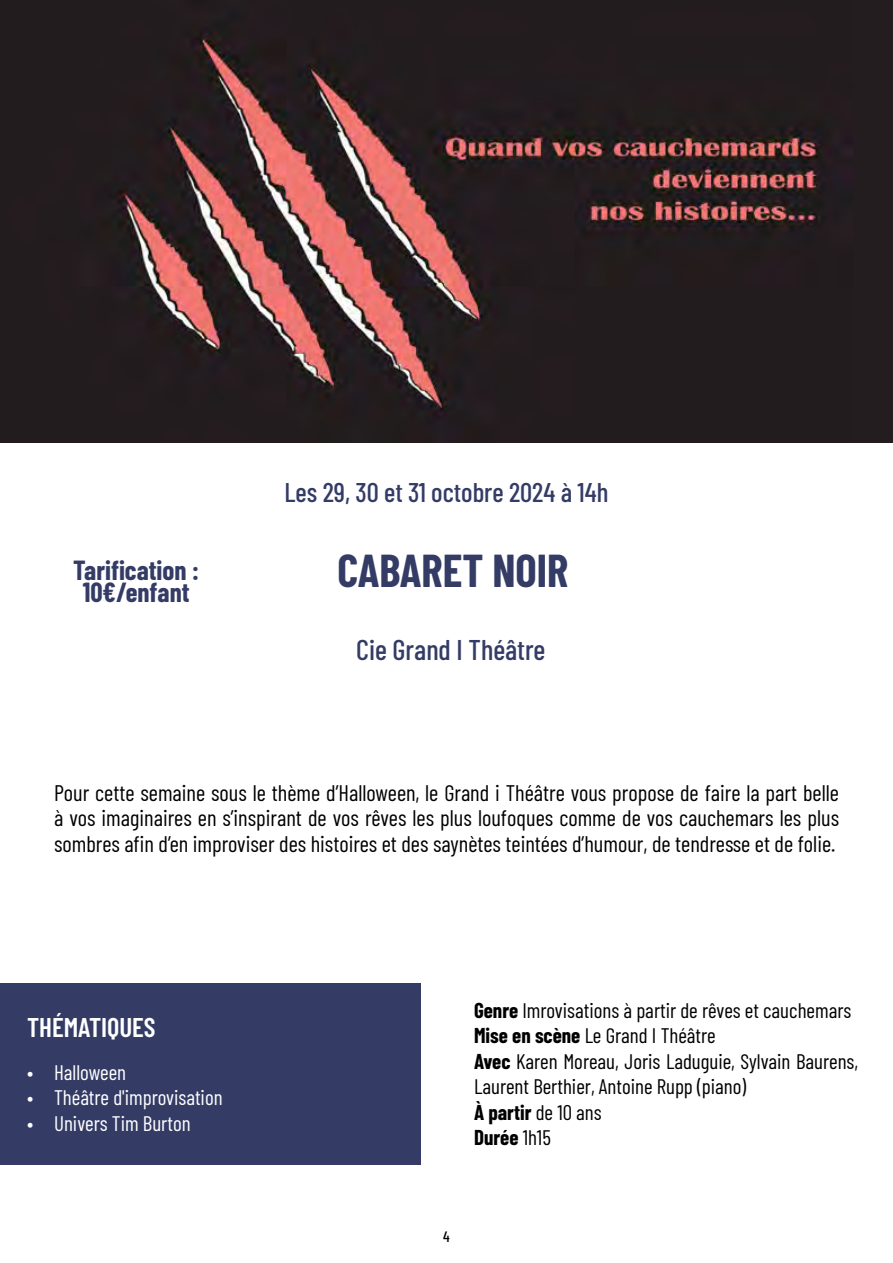
<style>
.page{position:relative;width:893px;height:1263px;background:#fff}
.page>*{position:absolute;margin:0;border:0;box-sizing:border-box;transform-origin:0 0}
.t1{font:700 45px "Barlow Condensed";color:#343c66}
.t2{font:500 28.5px "Barlow Condensed";color:#343c66}
.t3{font:500 27px "Barlow Condensed";color:#343c66}
.t4{font:700 27px/22.5px "Barlow Condensed";color:#343c66;text-align:center}
.t5{font:600 27px "Barlow Condensed";color:#fff}
.t6{font:22.5px/25.5px "Barlow Condensed";color:#000;text-align:justify}
.t7{font:21px/25.5px "Barlow Condensed";color:#000}
.t8{font:21px "Barlow Condensed";color:#fff}
.t9{font:500 15px "Barlow Condensed";color:#000}
.s1{font-weight:700}
.s2{color:#020203}
.s3{font-weight:700;color:#020203}
</style>
<div class="page">
<div style="left:0;top:982px;width:421px;height:182px;background:#343c66"></div>
<div style="left:0;top:0;width:893px;height:442px;background:#231d1f"></div>
<img style="left:119px;top:34px;width:701px;height:381px">
<p class="t4" style="left:73px;top:557px;width:128px">Tarification :<br>10€/enfant</p>
<p class="t3" style="left:285px;top:473px;width:325px">Les 29, 30 et 31 octobre 2024 à 14h</p>
<h1 class="t1" style="left:337px;top:539px;width:232px">CABARET NOIR</h1>
<p class="t2" style="left:356px;top:629px;width:191px">Cie Grand I Théâtre</p>
<p class="t6" style="left:54px;top:778px;width:787px">Pour cette semaine sous le thème d’Halloween, le Grand i Théâtre vous propose de faire la part belle à vos imaginaires en s’inspirant de vos rêves les plus loufoques comme de vos cauchemars les plus sombres afin d’en improviser des histoires et des saynètes teintées d’humour, de tendresse et de folie.</p>
<p class="t5" style="left:27px;top:1008px;width:130px">THÉMATIQUES</p>
<p class="t8" style="left:27px;top:1057px;width:101px">• Halloween</p>
<p class="t8" style="left:27px;top:1083px;width:197px">• Théâtre d'improvisation</p>
<p class="t8" style="left:27px;top:1108px;width:165px">• Univers Tim Burton</p>
<p class="t7" style="left:474px;top:996px;width:386px"><span class="s1">Genre</span> <span class="s2">Imrovisations à partir de rêves et cauchemars </span><span class="s1">Mise en scène</span> Le Grand I Théâtre<br><span class="s1">Avec</span> Karen Moreau, Joris Laduguie, Sylvain Baurens, Laurent Berthier, Antoine Rupp (piano)<br><span class="s3">À partir</span> <span class="s2">de 10 ans<br></span><span class="s1">Durée</span> 1h15</p>
<p class="t9" style="left:443px;top:1226px;width:8px">4</p>
</div>
